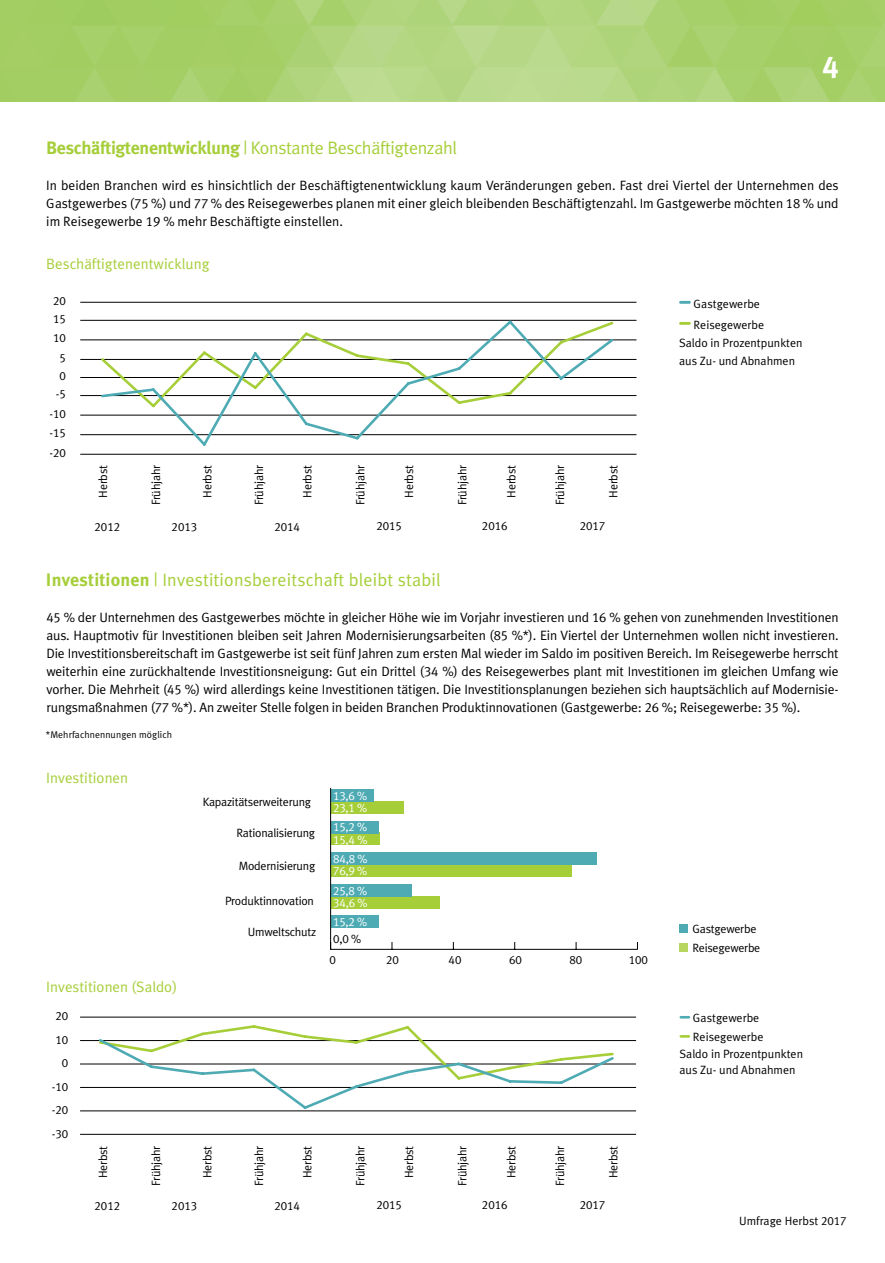
<style>
.page{position:relative;width:885px;height:1263px;background:#fff}
.page>*{position:absolute;margin:0;border:0;box-sizing:border-box;transform-origin:0 0}
.t1{font:30px "Meta Plus Bold Caps";color:#fff}
.t2{font:18px "Meta Plus Normal";letter-spacing:-.02em;color:#a6ce39}
.t3{font:18px "Meta Plus Normal";letter-spacing:.01em;color:#a6ce39}
.t4{font:15px "Meta Plus Normal";color:#a6ce39}
.t5{font:13.5px/18px "Meta Plus Normal";letter-spacing:-.01em;color:#000;text-align:justify}
.t6{font:12px/18.6px "Meta Plus Normal";letter-spacing:-.02em;color:#000}
.t7{font:12px/21px "Meta Plus Normal";color:#000}
.t8{font:12px "Meta Plus Normal Caps";color:#000}
.t9{font:12px/19.5px "Meta Plus Normal Caps";letter-spacing:-.02em;color:#fff}
.t10{font:9.75px "Meta Plus Normal";letter-spacing:.01em;color:#000}
.s1{font-family:"Meta Plus";font-weight:700}
.s2{font-family:"Meta Plus Normal Caps"}
.s3{font-family:"Meta Plus Normal"}
</style>
<div class="page">
<img style="left:0;top:0;width:884px;height:101px">
<div style="left:331px;top:801px;width:72px;height:12px;background:#a6ce39"></div>
<div style="left:331px;top:833px;width:48px;height:12px;background:#a6ce39"></div>
<div style="left:331px;top:864px;width:240px;height:13px;background:#a6ce39"></div>
<div style="left:331px;top:896px;width:108px;height:12px;background:#a6ce39"></div>
<div style="left:331px;top:789px;width:42px;height:12px;background:#4eabb4"></div>
<div style="left:331px;top:821px;width:47px;height:12px;background:#4eabb4"></div>
<div style="left:331px;top:852px;width:265px;height:12px;background:#4eabb4"></div>
<div style="left:331px;top:884px;width:80px;height:12px;background:#4eabb4"></div>
<div style="left:331px;top:915px;width:47px;height:13px;background:#4eabb4"></div>
<div style="left:679px;top:924px;width:8px;height:9px;background:#4eabb4"></div>
<div style="left:679px;top:943px;width:8px;height:8px;background:#b7d660"></div>
<hr style="left:330px;top:949px;width:307px;height:1px;background:#000">
<hr style="left:330px;top:788px;width:1px;height:161px;background:#000">
<hr style="left:80px;top:454px;width:556px;height:1px;background:#000">
<hr style="left:80px;top:434px;width:556px;height:1px;background:#000">
<hr style="left:80px;top:415px;width:556px;height:1px;background:#000">
<hr style="left:80px;top:395px;width:556px;height:1px;background:#000">
<hr style="left:80px;top:377px;width:556px;height:1px;background:#000">
<hr style="left:80px;top:359px;width:556px;height:1px;background:#000">
<hr style="left:80px;top:340px;width:556px;height:1px;background:#000">
<hr style="left:80px;top:320px;width:556px;height:1px;background:#000">
<hr style="left:80px;top:302px;width:556px;height:1px;background:#000">
<svg style="left:680px;top:301px;width:9px;height:3px"></svg>
<svg style="left:680px;top:322px;width:9px;height:3px"></svg>
<svg style="left:99px;top:319px;width:516px;height:127px"></svg>
<hr style="left:80px;top:1134px;width:556px;height:1px;background:#000">
<hr style="left:80px;top:1110px;width:556px;height:1px;background:#000">
<hr style="left:80px;top:1087px;width:556px;height:1px;background:#000">
<hr style="left:80px;top:1064px;width:556px;height:1px;background:#000">
<hr style="left:80px;top:1040px;width:556px;height:1px;background:#000">
<hr style="left:80px;top:1017px;width:556px;height:1px;background:#000">
<svg style="left:680px;top:1016px;width:8px;height:2px"></svg>
<svg style="left:680px;top:1035px;width:8px;height:3px"></svg>
<svg style="left:97px;top:1025px;width:519px;height:86px"></svg>
<h1 class="t1" style="left:822px;top:50px;width:18px">4</h1>
<h2 class="t2" style="left:46px;top:138px;width:412px"><span class="s1">Beschäftigtenentwicklung</span> | Konstante Beschäftigtenzahl</h2>
<p class="t5" style="left:46px;top:176px;width:793px">In beiden Branchen wird es hinsichtlich der Beschäftigtenentwicklung kaum Veränderungen geben. Fast drei Viertel der Unternehmen des Gastgewerbes (<span class="s2">75</span> %) und <span class="s2">77</span> % des Reisegewerbes planen mit einer gleich bleibenden Beschäftigtenzahl. Im Gastgewerbe möchten <span class="s2">18</span> % und im Reisegewerbe <span class="s2">19</span> % mehr Beschäftigte einstellen.</p>
<p class="t4" style="left:46px;top:255px;width:165px">Beschäftigtenentwicklung</p>
<p class="t8" style="left:53px;top:294px;width:14px">20</p>
<p class="t7" style="left:693px;top:293px;width:72px">Gastgewerbe<br>Reisegewerbe</p>
<p class="t7" style="left:679px;top:333px;width:125px;line-height:18.1px">Saldo in Prozentpunkten aus Zu- und Abnahmen</p>
<p class="t8" style="left:53px;top:312px;width:14px">15</p>
<p class="t8" style="left:53px;top:331px;width:14px">10</p>
<p class="t8" style="left:60px;top:351px;width:8px">5</p>
<p class="t8" style="left:60px;top:369px;width:8px">0</p>
<p class="t8" style="left:56px;top:387px;width:12px">-5</p>
<p class="t8" style="left:50px;top:406px;width:18px">-10</p>
<p class="t8" style="left:50px;top:426px;width:18px">-15</p>
<p class="t8" style="left:50px;top:446px;width:18px">-20</p>
<p class="t6" style="left:146px;top:505px;width:42px;rotate:-90deg">Frühjahr</p>
<p class="t6" style="left:249px;top:505px;width:42px;rotate:-90deg">Frühjahr</p>
<p class="t6" style="left:351px;top:505px;width:42px;rotate:-90deg">Frühjahr</p>
<p class="t6" style="left:453px;top:505px;width:42px;rotate:-90deg">Frühjahr</p>
<p class="t6" style="left:550px;top:505px;width:42px;rotate:-90deg">Frühjahr</p>
<p class="t6" style="left:94px;top:497px;width:34px;rotate:-90deg">Herbst</p>
<p class="t6" style="left:198px;top:497px;width:34px;rotate:-90deg">Herbst</p>
<p class="t6" style="left:298px;top:497px;width:34px;rotate:-90deg">Herbst</p>
<p class="t6" style="left:399px;top:497px;width:34px;rotate:-90deg">Herbst</p>
<p class="t6" style="left:501px;top:497px;width:34px;rotate:-90deg">Herbst</p>
<p class="t6" style="left:604px;top:497px;width:34px;rotate:-90deg">Herbst</p>
<p class="t8" style="left:95px;top:520px;width:27px">2012</p>
<p class="t8" style="left:172px;top:520px;width:27px">2013</p>
<p class="t8" style="left:274px;top:520px;width:27px">2014</p>
<p class="t8" style="left:376px;top:519px;width:27px">2015</p>
<p class="t8" style="left:482px;top:519px;width:27px">2016</p>
<p class="t8" style="left:579px;top:519px;width:27px">2017</p>
<h2 class="t3" style="left:46px;top:570px;width:396px"><span class="s1">Investitionen</span> | Investitionsbereitschaft bleibt stabil</h2>
<p class="t5" style="left:46px;top:608px;width:793px"><span class="s2">45</span> % der Unternehmen des Gastgewerbes möchte in gleicher Höhe wie im Vorjahr investieren und <span class="s2">16</span> % gehen von zunehmenden Investitionen aus. Hauptmotiv für Investitionen bleiben seit Jahren Modernisierungsarbeiten (<span class="s2">85</span> %*). Ein Viertel der Unternehmen wollen nicht investieren.<br>Die Investitionsbereitschaft im Gastgewerbe ist seit fünf Jahren zum ersten Mal wieder im Saldo im positiven Bereich. Im Reisegewerbe herrscht weiterhin eine zurückhaltende Investitionsneigung: Gut ein Drittel (<span class="s2">34</span> %) des Reisegewerbes plant mit Investitionen im gleichen Umfang wie vorher. Die Mehrheit (<span class="s2">45</span> %) wird allerdings keine Investitionen tätigen. Die Investitionsplanungen beziehen sich hauptsächlich auf Modernisie&shy;rungsmaßnahmen (<span class="s2">77</span> %*). An zweiter Stelle folgen in beiden Branchen Produktinnovationen (Gastgewerbe: <span class="s2">26</span> %; Reisegewerbe: <span class="s2">35</span> %).</p>
<p class="t10" style="left:46px;top:729px;width:128px">*Mehrfachnennungen möglich</p>
<p class="t4" style="left:46px;top:769px;width:83px">Investitionen</p>
<p class="t4" style="left:46px;top:978px;width:132px">Investitionen (Saldo)</p>
<p class="t9" style="left:333px;top:785px;width:35px">13,6 <span class="s3">%</span></p>
<p class="t9" style="left:333px;top:830px;width:36px">15,4 <span class="s3">%</span></p>
<p class="t6" style="left:203px;top:792px;width:110px">Kapazitätserweiterung</p>
<p class="t6" style="left:236px;top:824px;width:80px">Rationalisierung</p>
<p class="t6" style="left:239px;top:856px;width:78px">Modernisierung</p>
<p class="t6" style="left:225px;top:891px;width:90px">Produktinnovation</p>
<p class="t6" style="left:248px;top:922px;width:70px">Umweltschutz</p>
<p class="t6" style="left:692px;top:919px;width:69px">Gastgewerbe<br>Reisegewerbe</p>
<p class="t8" style="left:329px;top:953px;width:8px">0</p>
<p class="t8" style="left:386px;top:953px;width:14px">20</p>
<p class="t8" style="left:448px;top:953px;width:14px">40</p>
<p class="t8" style="left:509px;top:953px;width:14px">60</p>
<p class="t8" style="left:569px;top:953px;width:14px">80</p>
<p class="t8" style="left:628px;top:953px;width:21px">100</p>
<p class="t9" style="left:333px;top:798px;width:35px">23,1 <span class="s3">%<br></span>15,2 <span class="s3">%</span></p>
<p class="t9" style="left:333px;top:852px;width:36px;line-height:12.5px">84,8 <span class="s3">%<br></span>76,9 %</p>
<p class="t9" style="left:333px;top:884px;width:36px;line-height:12px">25,8 <span class="s3">%<br></span>34,6 <span class="s3">%</span></p>
<p class="t9" style="left:333px;top:912px;width:35px">15,2 <span class="s3">%</span></p>
<p class="t8" style="left:333px;top:932px;width:29px">0,0 <span class="s3">%</span></p>
<p class="t8" style="left:55px;top:1009px;width:14px">20</p>
<p class="t7" style="left:692px;top:1008px;width:72px;line-height:19px">Gastgewerbe<br>Reisegewerbe</p>
<p class="t7" style="left:679px;top:1045px;width:125px;line-height:16.5px">Saldo in Prozentpunkten aus Zu- und Abnahmen</p>
<p class="t8" style="left:55px;top:1033px;width:14px">10</p>
<p class="t8" style="left:62px;top:1056px;width:8px">0</p>
<p class="t8" style="left:52px;top:1080px;width:18px">-10</p>
<p class="t8" style="left:52px;top:1103px;width:18px">-20</p>
<p class="t8" style="left:52px;top:1127px;width:18px">-30</p>
<p class="t6" style="left:146px;top:1186px;width:42px;rotate:-90deg">Frühjahr</p>
<p class="t6" style="left:249px;top:1186px;width:42px;rotate:-90deg">Frühjahr</p>
<p class="t6" style="left:351px;top:1186px;width:42px;rotate:-90deg">Frühjahr</p>
<p class="t6" style="left:453px;top:1186px;width:42px;rotate:-90deg">Frühjahr</p>
<p class="t6" style="left:550px;top:1186px;width:42px;rotate:-90deg">Frühjahr</p>
<p class="t6" style="left:94px;top:1178px;width:34px;rotate:-90deg">Herbst</p>
<p class="t6" style="left:198px;top:1178px;width:34px;rotate:-90deg">Herbst</p>
<p class="t6" style="left:298px;top:1178px;width:34px;rotate:-90deg">Herbst</p>
<p class="t6" style="left:399px;top:1178px;width:34px;rotate:-90deg">Herbst</p>
<p class="t6" style="left:501px;top:1178px;width:34px;rotate:-90deg">Herbst</p>
<p class="t6" style="left:604px;top:1178px;width:34px;rotate:-90deg">Herbst</p>
<p class="t8" style="left:95px;top:1198px;width:27px">2012</p>
<p class="t8" style="left:172px;top:1198px;width:27px">2013</p>
<p class="t8" style="left:274px;top:1198px;width:27px">2014</p>
<p class="t8" style="left:376px;top:1198px;width:27px">2015</p>
<p class="t8" style="left:482px;top:1198px;width:27px">2016</p>
<p class="t8" style="left:579px;top:1198px;width:27px">2017</p>
<p class="t7" style="left:739px;top:1210px;width:109px">Umfrage Herbst <span class="s2">2017</span></p>
</div>
